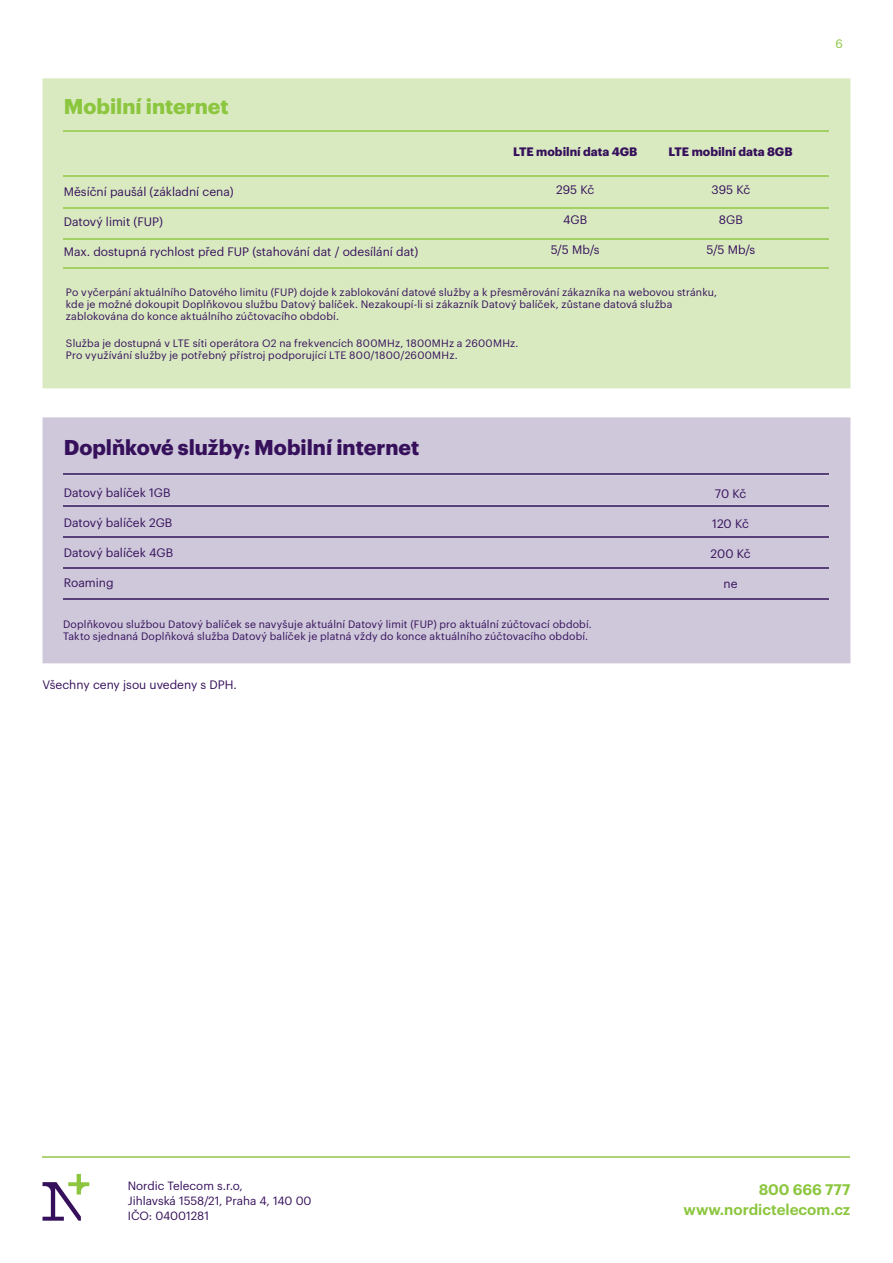
<style>
.page{position:relative;width:893px;height:1263px;background:#fff}
.page>*{position:absolute;margin:0;border:0;box-sizing:border-box;transform-origin:0 0}
.t1{font:700 21px "Graphik";color:#36105b}
.t2{font:700 21px "Graphik";color:#8bc63e}
.t3{font:600 15px "Graphik";color:#8bc63e}
.t4{font:12px "Graphik";color:#36105b}
.t5{font:700 12px "Graphik";color:#36105b}
.t6{font:12px "Graphik";color:#8bc63e}
.t7{font:11.7px/15px "Graphik";color:#36105b}
.t8{font:10.5px/12px "Graphik";letter-spacing:.015em;color:#36105b}
</style>
<div class="page">
<hr style="left:43px;top:1157px;width:807px;height:1px;background:#aed475">
<svg style="left:43px;top:1174px;width:46px;height:47px"></svg>
<div style="left:43px;top:417px;width:807px;height:246px;background:#cec8da"></div>
<hr style="left:64px;top:474px;width:765px;height:1px;background:#574177">
<hr style="left:64px;top:505px;width:765px;height:1px;background:#574177">
<hr style="left:64px;top:536px;width:765px;height:1px;background:#574177">
<hr style="left:64px;top:567px;width:765px;height:1px;background:#574177">
<hr style="left:64px;top:598px;width:765px;height:2px;background:#574177">
<div style="left:43px;top:78px;width:807px;height:310px;background:#d9eac1"></div>
<hr style="left:64px;top:130px;width:765px;height:2px;background:#a3d063">
<hr style="left:64px;top:175px;width:765px;height:1px;background:#a3d063">
<hr style="left:64px;top:207px;width:765px;height:2px;background:#a3d063">
<hr style="left:64px;top:238px;width:765px;height:2px;background:#a3d063">
<hr style="left:64px;top:267px;width:765px;height:2px;background:#a3d063">
<h1 class="t2" style="left:64px;top:90px;width:166px">Mobilní internet</h1>
<p class="t5" style="left:513px;top:143px;width:126px">LTE mobilní data 4GB</p>
<p class="t5" style="left:669px;top:143px;width:125px">LTE mobilní data 8GB</p>
<p class="t4" style="left:711px;top:181px;width:40px">395 Kč</p>
<p class="t4" style="left:719px;top:211px;width:25px">8GB</p>
<p class="t4" style="left:706px;top:241px;width:50px">5/5 Mb/s</p>
<p class="t8" style="left:66px;top:286px;width:653px">Po vyčerpání aktuálního Datového limitu (FUP) dojde k zablokování datové služby a k přesměrování zákazníka na webovou stránku, kde je možné dokoupit Doplňkovou službu Datový balíček. Nezakoupí-li si zákazník Datový balíček, zůstane datová služba zablokována do konce aktuálního zúčtovacího období.</p>
<p class="t8" style="left:66px;top:337px;width:454px">Služba je dostupná v LTE síti operátora O2 na frekvencích 800MHz, 1800MHz a 2600MHz.<br>Pro využívání služby je potřebný přístroj podporující LTE 800/1800/2600MHz.</p>
<p class="t4" style="left:556px;top:181px;width:40px">295 Kč</p>
<p class="t4" style="left:563px;top:211px;width:26px">4GB</p>
<p class="t4" style="left:551px;top:241px;width:50px">5/5 Mb/s</p>
<p class="t4" style="left:64px;top:183px;width:171px">Měsíční paušál (základní cena)</p>
<p class="t4" style="left:64px;top:213px;width:101px">Datový limit (FUP)</p>
<p class="t4" style="left:64px;top:243px;width:356px">Max. dostupná rychlost před FUP (stahování dat / odesílání dat)</p>
<h1 class="t1" style="left:64px;top:431px;width:357px">Doplňkové služby: Mobilní internet</h1>
<p class="t4" style="left:64px;top:483px;width:108px">Datový balíček 1GB</p>
<p class="t4" style="left:64px;top:513px;width:110px">Datový balíček 2GB</p>
<p class="t4" style="left:64px;top:543px;width:111px">Datový balíček 4GB</p>
<p class="t4" style="left:64px;top:573px;width:51px">Roaming</p>
<p class="t8" style="left:63px;top:617px;width:530px">Doplňkovou službou Datový balíček se navyšuje aktuální Datový limit (FUP) pro aktuální zúčtovací období.<br>Takto sjednaná Doplňková služba Datový balíček je platná vždy do konce aktuálního zúčtovacího období.</p>
<p class="t4" style="left:43px;top:675px;width:196px">Všechny ceny jsou uvedeny s DPH.</p>
<p class="t4" style="left:715px;top:484px;width:33px">70 Kč</p>
<p class="t4" style="left:712px;top:514px;width:38px">120 Kč</p>
<p class="t4" style="left:711px;top:544px;width:41px">200 Kč</p>
<p class="t4" style="left:724px;top:574px;width:15px">ne</p>
<p class="t6" style="left:836px;top:35px;width:9px">6</p>
<p class="t7" style="left:128px;top:1177px;width:185px">Nordic Telecom s.r.o,<br>Jihlavská 1558/21, Praha 4, 140 00<br>IČO: 04001281</p>
<h2 class="t3" style="left:759px;top:1178px;width:93px">800 666 777</h2>
<h2 class="t3" style="left:684px;top:1198px;width:168px">www.nordictelecom.cz</h2>
</div>
